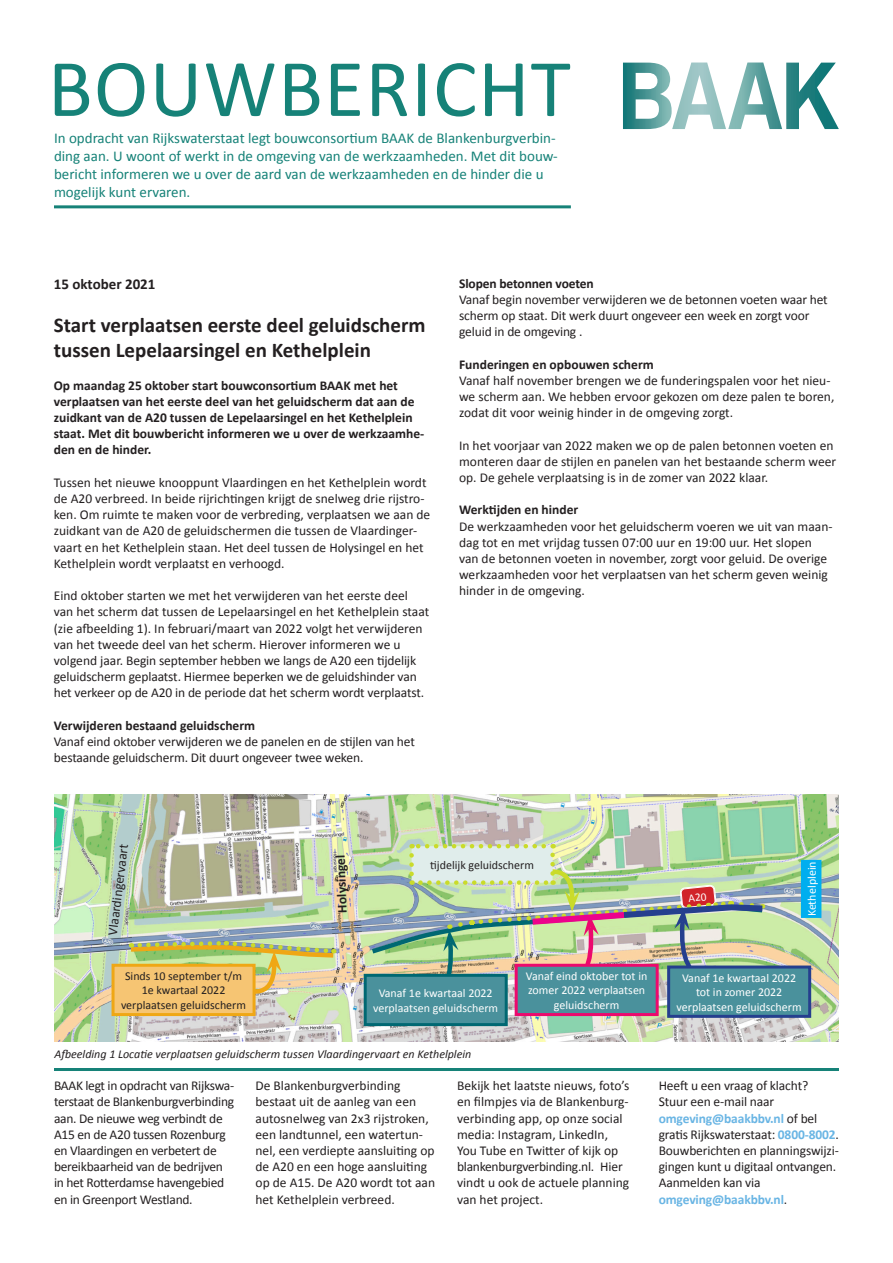
<style>
.page{position:relative;width:893px;height:1263px;background:#fff}
.page>*{position:absolute;margin:0;border:0;box-sizing:border-box;transform-origin:0 0}
.t1{font:82.5px "Calibri";letter-spacing:.015em;color:#168278}
.t2{font:700 21px/25.2px "Calibri";color:#231f20}
.t3{font:15px/18px "Calibri";color:#168278}
.t4{font:700 15px "Calibri";color:#231f20}
.t5{font:13.5px/16.2px "Calibri";color:#231f20}
.t6{font:700 13.5px/16.2px "Calibri";color:#231f20}
.t7{font:13.5px/16.2px "Calibri";letter-spacing:-.02em;color:#231f20}
.t8{font:12px/14.4px "Calibri";color:#fff;text-align:center}
.t9{font:12px/14.4px "Calibri";color:#231f20;text-align:center}
.t10{font:italic 12px "Calibri";color:#231f20}
.s1{font-weight:700;color:#69b5e4}
</style>
<div class="page">
<svg style="left:623px;top:63px;width:216px;height:66px"></svg>
<hr style="left:54px;top:205px;width:517px;height:3px;background:#168278">
<hr style="left:54px;top:1068px;width:785px;height:3px;background:#168278">
<img style="left:55px;top:794px;width:358px;height:248px">
<img style="left:413px;top:794px;width:426px;height:248px">
<div style="left:802px;top:861px;width:19px;height:56px;background:#00aeef"></div>
<svg style="left:110px;top:939px;width:228px;height:78px;background:#d9c880"></svg>
<img style="left:362px;top:844px;width:451px;height:183px">
<p class="t1" style="left:48px;top:36px;width:524px">BOUWBERICHT</p>
<p class="t3" style="left:54px;top:129px;width:505px">In opdracht van Rijkswaterstaat legt bouwconsortium BAAK de Blankenburgverbin&shy;ding aan. U woont of werkt in de omgeving van de werkzaamheden. Met dit bouw&shy;bericht informeren we u over de aard van de werkzaamheden en de hinder die u mogelijk kunt ervaren.</p>
<p class="t4" style="left:54px;top:274px;width:103px">15 oktober 2021</p>
<p class="t2" style="left:54px;top:312px;width:373px">Start verplaatsen eerste deel geluidscherm tussen Lepelaarsingel en Kethelplein</p>
<p class="t6" style="left:54px;top:377px;width:372px">Op maandag 25 oktober start bouwconsortium BAAK met het verplaatsen van het eerste deel van het geluidscherm dat aan de zuidkant van de A20 tussen de Lepelaarsingel en het Kethelplein staat. Met dit bouwbericht informeren we u over de werkzaamhe&shy;den en de hinder.</p>
<p class="t5" style="left:54px;top:474px;width:378px">Tussen het nieuwe knooppunt Vlaardingen en het Kethelplein wordt de A20 verbreed. In beide rijrichtingen krijgt de snelweg drie rijstro&shy;ken. Om ruimte te maken voor de verbreding, verplaatsen we aan de zuidkant van de A20 de geluidschermen die tussen de Vlaardinger&shy;vaart en het Kethelplein staan. Het deel tussen de Holysingel en het Kethelplein wordt verplaatst en verhoogd.</p>
<p class="t5" style="left:54px;top:588px;width:377px">Eind oktober starten we met het verwijderen van het eerste deel van het scherm dat tussen de Lepelaarsingel en het Kethelplein staat (zie afbeelding 1). In februari/maart van 2022 volgt het verwijderen van het tweede deel van het scherm. Hierover informeren we u volgend jaar. Begin september hebben we langs de A20 een tijdelijk geluidscherm geplaatst. Hiermee beperken we de geluidshinder van het verkeer op de A20 in de periode dat het scherm wordt verplaatst.</p>
<p class="t6" style="left:54px;top:717px;width:203px">Verwijderen bestaand geluidscherm</p>
<p class="t5" style="left:54px;top:733px;width:363px">Vanaf eind oktober verwijderen we de panelen en de stijlen van het bestaande geluidscherm. Dit duurt ongeveer twee weken.</p>
<p class="t6" style="left:459px;top:275px;width:136px">Slopen betonnen voeten</p>
<p class="t5" style="left:459px;top:291px;width:370px">Vanaf begin november verwijderen we de betonnen voeten waar het scherm op staat. Dit werk duurt ongeveer een week en zorgt voor geluid in de omgeving .</p>
<p class="t6" style="left:459px;top:356px;width:196px">Funderingen en opbouwen scherm</p>
<p class="t5" style="left:459px;top:372px;width:377px">Vanaf half november brengen we de funderingspalen voor het nieu&shy;we scherm aan. We hebben ervoor gekozen om deze palen te boren, zodat dit voor weinig hinder in de omgeving zorgt.</p>
<p class="t5" style="left:459px;top:437px;width:379px">In het voorjaar van 2022 maken we op de palen betonnen voeten en monteren daar de stijlen en panelen van het bestaande scherm weer op. De gehele verplaatsing is in de zomer van 2022 klaar.</p>
<p class="t6" style="left:459px;top:502px;width:121px">Werktijden en hinder</p>
<p class="t5" style="left:459px;top:518px;width:375px">De werkzaamheden voor het geluidscherm voeren we uit van maan&shy;dag tot en met vrijdag tussen 07:00 uur en 19:00 uur. Het slopen van de betonnen voeten in november, zorgt voor geluid. De overige werkzaamheden voor het verplaatsen van het scherm geven weinig hinder in de omgeving.</p>
<p class="t5" style="left:105px;top:934px;width:93px;rotate:-83deg">Vlaardingervaart</p>
<p class="t6" style="left:334px;top:913px;width:59px;rotate:-92deg">Holys ni gel</p>
<p class="t9" style="left:125px;top:969px;width:118px">Sinds 10 september t/m<br>1e kwartaal 2022</p>
<p class="t9" style="left:121px;top:998px;width:127px">verplaatsen geluidscherm</p>
<p class="t9" style="left:430px;top:858px;width:105px">tijdelijk geluidscherm</p>
<p class="t8" style="left:804px;top:916px;width:57px;rotate:-90deg">Kethelplein</p>
<p class="t8" style="left:373px;top:986px;width:127px">Vanaf 1e kwartaal 2022 verplaatsen geluidscherm</p>
<p class="t8" style="left:526px;top:969px;width:123px">Vanaf eind oktober tot in zomer 2022 verplaatsen geluidscherm</p>
<p class="t8" style="left:677px;top:971px;width:127px">Vanaf 1e kwartaal 2022 tot in zomer 2022 verplaatsen geluidscherm</p>
<p class="t10" style="left:54px;top:1045px;width:418px">Afbeelding 1 Locatie verplaatsen geluidscherm tussen Vlaardingervaart en Kethelplein</p>
<p class="t7" style="left:54px;top:1078px;width:182px">BAAK legt in opdracht van Rijkswa&shy;terstaat de Blankenburgverbinding aan. De nieuwe weg verbindt de<br>A15 en de A20 tussen Rozenburg en Vlaardingen en verbetert de bereikbaarheid van de bedrijven in het Rotterdamse havengebied en in Greenport Westland.</p>
<p class="t5" style="left:256px;top:1078px;width:181px">De Blankenburgverbinding bestaat uit de aanleg van een autosnelweg van 2x3 rijstroken, een landtunnel, een watertun&shy;nel, een verdiepte aansluiting op de A20 en een hoge aansluiting op de A15. De A20 wordt tot aan het Kethelplein verbreed.</p>
<p class="t5" style="left:457px;top:1078px;width:174px">Bekijk het laatste nieuws, foto’s en filmpjes via de Blankenburg&shy;verbinding app, op onze social media: Instagram, LinkedIn,<br>You Tube en Twitter of kijk op blankenburgverbinding.nl. Hier vindt u ook de actuele planning van het project.</p>
<p class="t5" style="left:659px;top:1078px;width:182px">Heeft u een vraag of klacht?<br>Stuur een e-mail naar <span class="s1">omgeving@baakbbv.nl</span> of bel gratis Rijkswaterstaat: <span class="s1">0800-8002</span>.<br>Bouwberichten en planningswijzi&shy;gingen kunt u digitaal ontvangen.<br>Aanmelden kan via <span class="s1">omgeving@baakbbv.nl</span>.</p>
</div>
